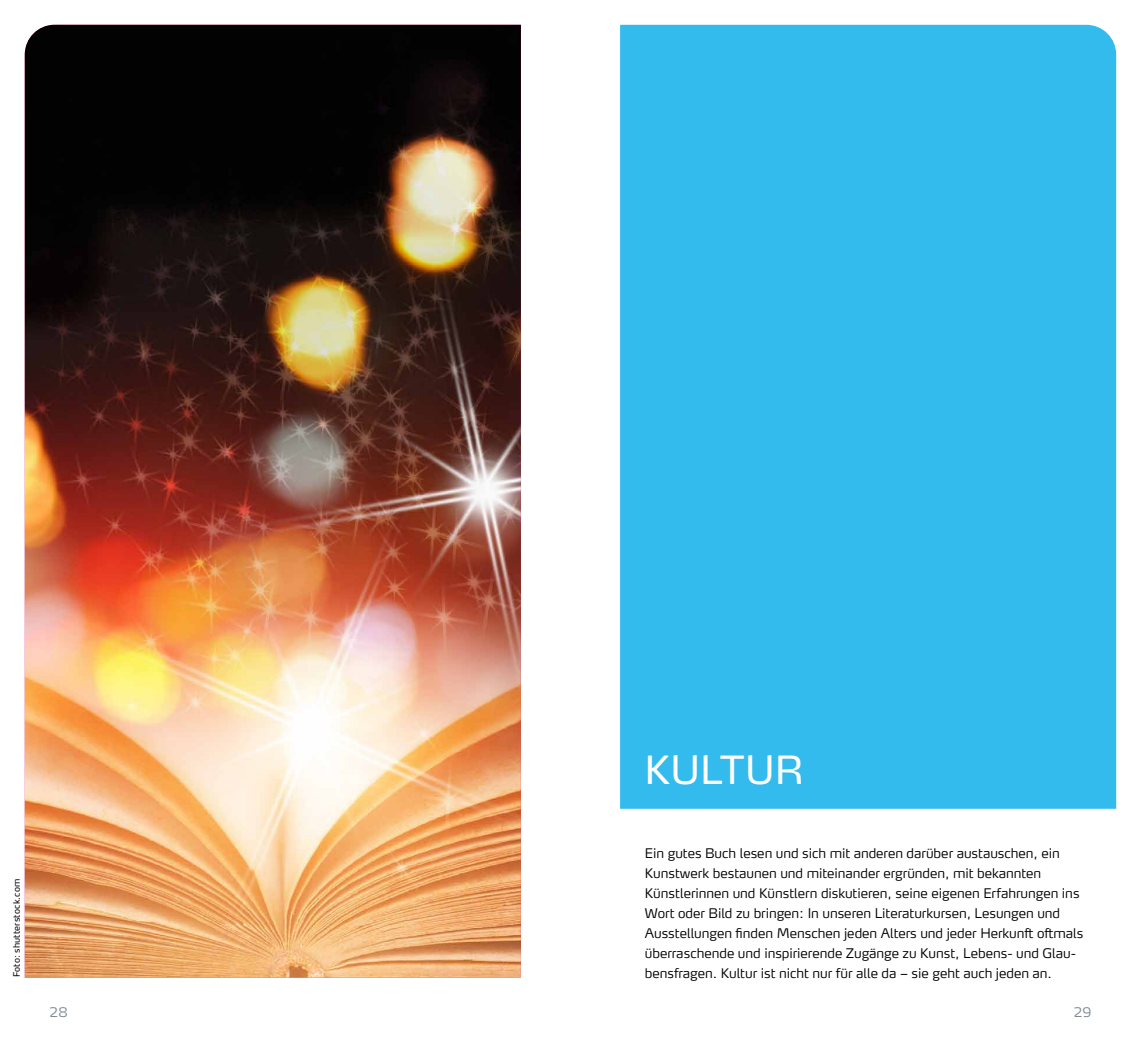
<style>
.page{position:relative;width:1141px;height:1042px;background:#fff}
.page>*{position:absolute;margin:0;border:0;box-sizing:border-box;transform-origin:0 0}
.t1{font:38.5px "Max OT";color:#fff}
.t2{font:300 13.12px/19.8px "Max OT";letter-spacing:-.005em;color:#000}
.t3{font:300 13.12px "Max OT";color:#808a94}
.t4{font:8.75px "Max OT";letter-spacing:.02em;color:#000}
</style>
<div class="page">
<div style="left:620px;top:25px;width:496px;height:784px;background:#3be"></div>
<img style="left:25px;top:25px;width:496px;height:952px">
<p class="t4" style="left:11px;top:977px;width:100px;rotate:-90deg">Foto: shutterstock.com</p>
<h1 class="t1" style="left:645px;top:746px;width:161px">KULTUR</h1>
<p class="t2" style="left:645px;top:843px;width:440px">Ein gutes Buch lesen und sich mit anderen darüber austauschen, ein Kunstwerk bestaunen und miteinander ergründen, mit bekannten Künstlerinnen und Künstlern diskutieren, seine eigenen Erfahrungen ins Wort oder Bild zu bringen: In unseren Literaturkursen, Lesungen und Ausstellungen finden Menschen jeden Alters und jeder Herkunft oftmals überraschende und inspirierende Zugänge zu Kunst, Lebens- und Glau&shy;bensfragen. Kultur ist nicht nur für alle da – sie geht auch jeden an.</p>
<p class="t3" style="left:50px;top:1004px;width:20px">28</p>
<p class="t3" style="left:1074px;top:1004px;width:19px">29</p>
</div>
